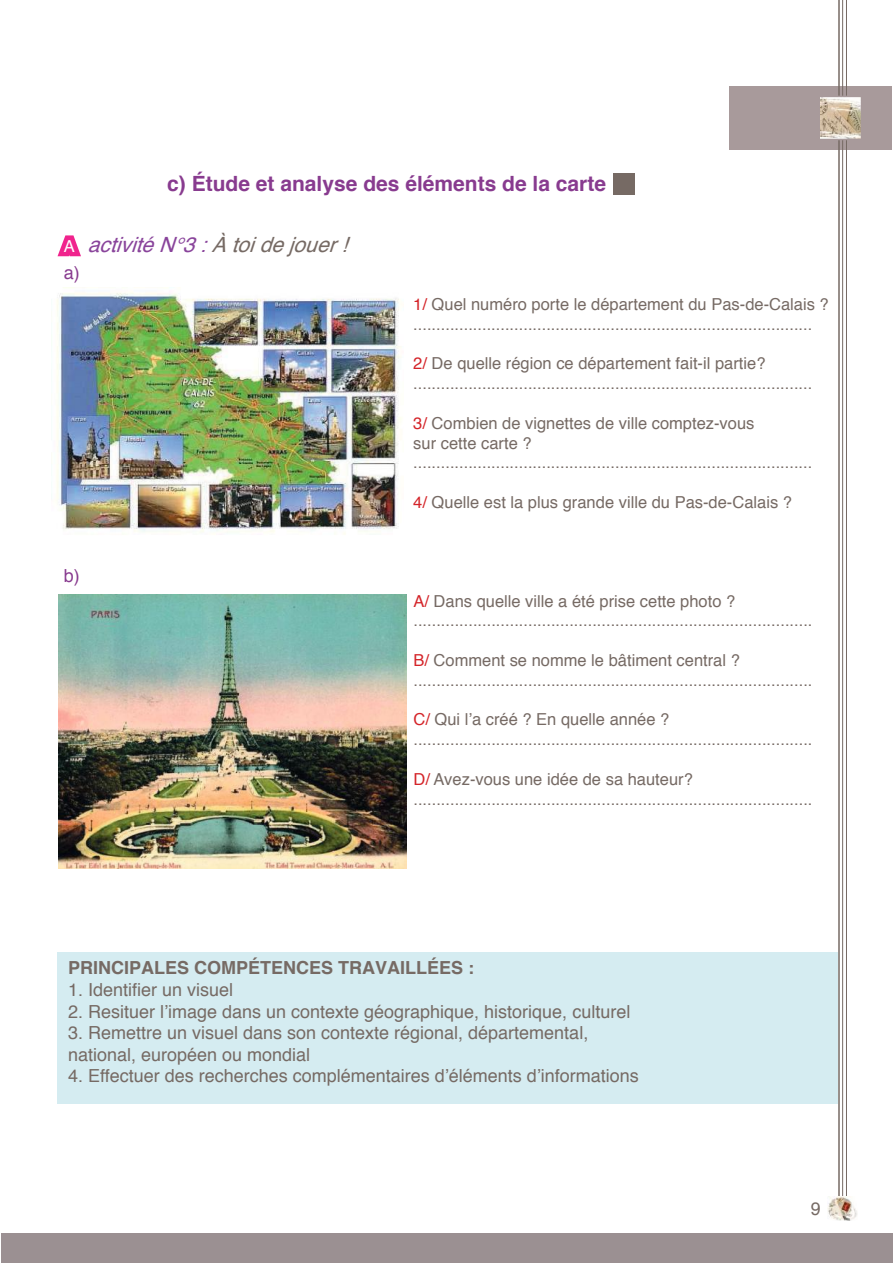
<style>
.page{position:relative;width:893px;height:1263px;background:#fff}
.page>*{position:absolute;margin:0;border:0;box-sizing:border-box;transform-origin:0 0}
.t1{font:700 21px "Helvetica";color:#883b8f}
.t2{font:italic 21px "Helvetica";color:#89449b}
.t3{font:18px/21.6px "Helvetica";color:#766a64}
.t4{font:700 18px "Helvetica";color:#766a64}
.t5{font:18px "Helvetica";color:#883b8f}
.t6{font:16.5px/19.8px "Helvetica";color:#766a64}
.s1{font-style:normal;font-size:16.5px;color:#fff}
.s2{color:#766a64}
.s3{color:#d42429}
</style>
<div class="page">
<div style="left:729px;top:86px;width:163px;height:64px;background:#a89a9b"></div>
<hr style="left:838px;top:0;width:2px;height:1205px;background:#766a64">
<hr style="left:846px;top:0;width:1px;height:1205px;background:#766a64">
<hr style="left:842px;top:0;width:1px;height:1205px;background:#766a64">
<img style="left:821px;top:99px;width:38px;height:38px">
<div style="left:818px;top:96px;width:44px;height:44px;border:2px solid #a89a9b"></div>
<div style="left:1px;top:1233px;width:891px;height:30px;background:#9b9092"></div>
<img style="left:827px;top:1196px;width:30px;height:25px">
<div style="left:613px;top:173px;width:22px;height:22px;background:#766a64"></div>
<svg style="left:57px;top:235px;width:24px;height:22px"></svg>
<img style="left:56px;top:287px;width:345px;height:248px">
<img style="left:58px;top:594px;width:349px;height:274px">
<div style="left:57px;top:952px;width:781px;height:151px;background:#d5ecf1"></div>
<p class="t1" style="left:167px;top:170px;width:440px">c) Étude et analyse des éléments de la carte</p>
<p class="t2" style="left:64px;top:228px;width:296px"><span class="s1">A</span> activitéN°3:<span class="s2">Àtoidejouer!</span></p>
<p class="t5" style="left:64px;top:259px;width:18px">a)</p>
<p class="t6" style="left:413px;top:295px;width:417px"><span class="s3">1/</span> Quel numéro porte le département du Pas-de-Calais ? .......................................................................................</p>
<p class="t6" style="left:413px;top:354px;width:401px"><span class="s3">2/</span> De quelle région ce département fait-il partie? .......................................................................................</p>
<p class="t6" style="left:413px;top:414px;width:401px"><span class="s3">3/</span> Combien de vignettes de ville comptez-vous<br>sur cette carte ? .......................................................................................</p>
<p class="t6" style="left:413px;top:493px;width:380px"><span class="s3">4/</span> Quelle est la plus grande ville du Pas-de-Calais ?</p>
<p class="t5" style="left:64px;top:562px;width:18px">b)</p>
<p class="t6" style="left:413px;top:591px;width:401px"><span class="s3">A/</span> Dans quelle ville a été prise cette photo ? .......................................................................................</p>
<p class="t6" style="left:413px;top:651px;width:401px"><span class="s3">B/</span> Comment se nomme le bâtiment central ? .......................................................................................</p>
<p class="t6" style="left:413px;top:710px;width:401px"><span class="s3">C/</span> Qui l’a créé ? En quelle année ? .......................................................................................</p>
<p class="t6" style="left:413px;top:770px;width:401px"><span class="s3">D/</span> Avez-vous une idée de sa hauteur? .......................................................................................</p>
<p class="t4" style="left:68px;top:956px;width:408px">PRINCIPALES COMPÉTENCES TRAVAILLÉES :</p>
<p class="t3" style="left:68px;top:979px;width:167px">1. Identifier un visuel</p>
<p class="t3" style="left:68px;top:1001px;width:564px">2. Resituer l’image dans un contexte géographique, historique, culturel</p>
<p class="t3" style="left:68px;top:1022px;width:522px">3. Remettre un visuel dans son contexte régional, départemental, national, européen ou mondial</p>
<p class="t3" style="left:68px;top:1066px;width:572px">4. Effectuer des recherches complémentaires d’éléments d’informations</p>
<p class="t3" style="left:811px;top:1198px;width:12px">9</p>
</div>
